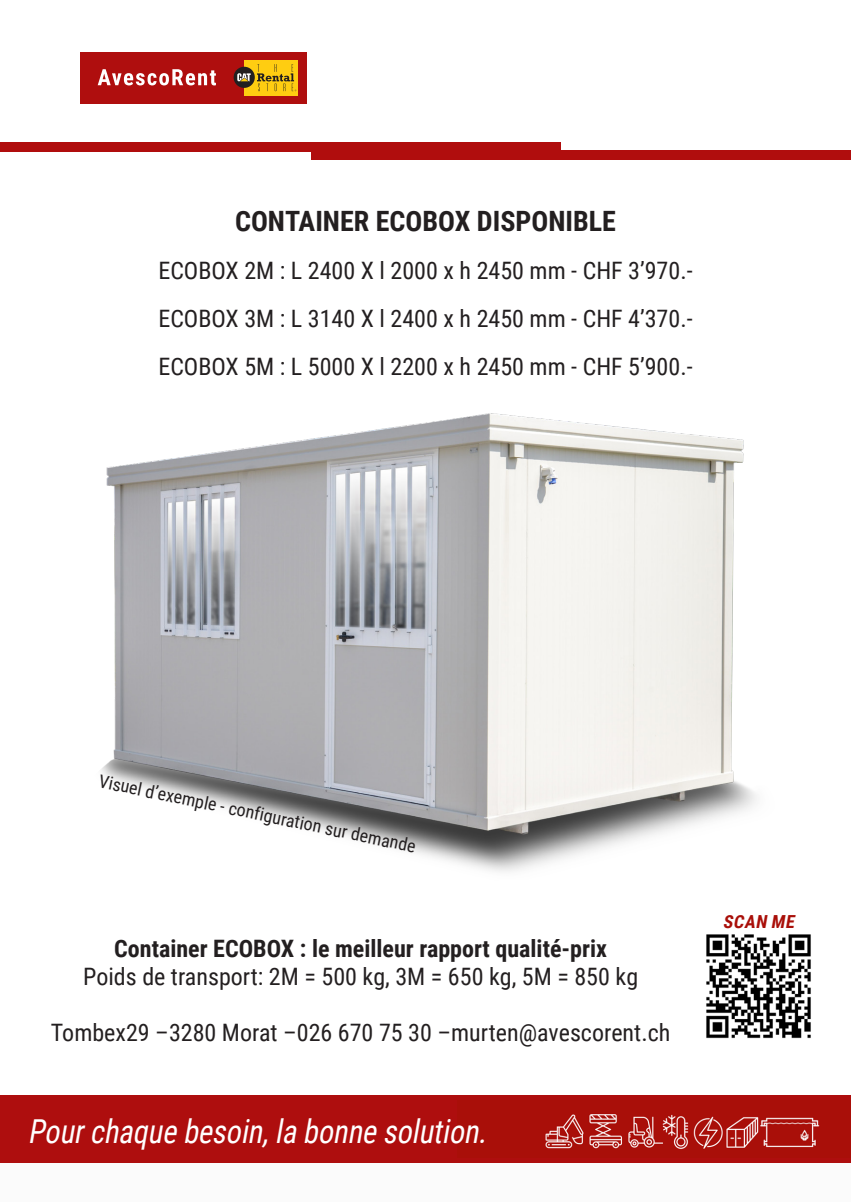
<style>
.page{position:relative;width:851px;height:1202px;background:#fff}
.page>*{position:absolute;margin:0;border:0;box-sizing:border-box;transform-origin:0 0}
.t1{font:italic 33px "Roboto Condensed";color:#fff;scale:.91 1}
.t2{font:700 28px "Roboto Condensed";color:#231f20}
.t3{font:24px "Roboto Condensed";color:#231f20}
.t4{font:700 24px "Roboto Condensed";color:#231f20}
.t5{font:18px "Roboto Condensed";color:#231f20}
.t6{font:italic 700 18px "Roboto Condensed";color:#a90f09}
</style>
<div class="page">
<div style="left:0;top:1163px;width:850px;height:39px;background:#fbfbfb"></div>
<div style="left:312px;top:150px;width:538px;height:9px;background:#b00d0d"></div>
<div style="left:0;top:142px;width:560px;height:10px;background:#b00d0d"></div>
<div style="left:0;top:1095px;width:850px;height:68px;background:#ae0e0e"></div>
<img style="left:545px;top:1114px;width:275px;height:35px">
<div style="left:80px;top:52px;width:226px;height:52px;background:#af0e0e"></div>
<div style="left:244px;top:60px;width:54px;height:36px;background:#ffcd11"></div>
<svg style="left:233px;top:67px;width:22px;height:21px"></svg>
<svg style="left:237px;top:73px;width:14px;height:8px"></svg>
<svg style="left:257px;top:64px;width:39px;height:27px"></svg>
<svg style="left:98px;top:69px;width:118px;height:16px"></svg>
<img style="left:101px;top:413px;width:656px;height:459px">
<img style="left:706px;top:934px;width:105px;height:105px">
<p class="t2" style="left:235px;top:201px;width:382px">CONTAINER ECOBOX DISPONIBLE</p>
<p class="t3" style="left:158px;top:253px;width:535px">ECOBOX 2M : L 2400 X l 2000 x h 2450 mm - CHF 3’970.-</p>
<p class="t3" style="left:158px;top:301px;width:535px">ECOBOX 3M : L 3140 X l 2400 x h 2450 mm - CHF 4’370.-</p>
<p class="t3" style="left:158px;top:349px;width:535px">ECOBOX 5M : L 5000 X l 2200 x h 2450 mm - CHF 5’900.-</p>
<p class="t5" style="left:102px;top:767px;width:325px;rotate:12deg">Visuel d’exemple - configuration sur demande</p>
<p class="t4" style="left:114px;top:931px;width:494px">Container ECOBOX : le meilleur rapport qualité-prix</p>
<p class="t3" style="left:83px;top:959px;width:556px">Poids de transport: 2M = 500 kg, 3M = 650 kg, 5M = 850 kg</p>
<p class="t3" style="left:51px;top:1015px;width:620px">Tombex29 –3280 Morat –026 670 75 30 –murten@avescorent.ch</p>
<p class="t1" style="left:28px;top:1108px;width:513px">Pourchaquebesoin,la bonnesolution.</p>
<p class="t6" style="left:722px;top:909px;width:77px">SCAN ME</p>
</div>
